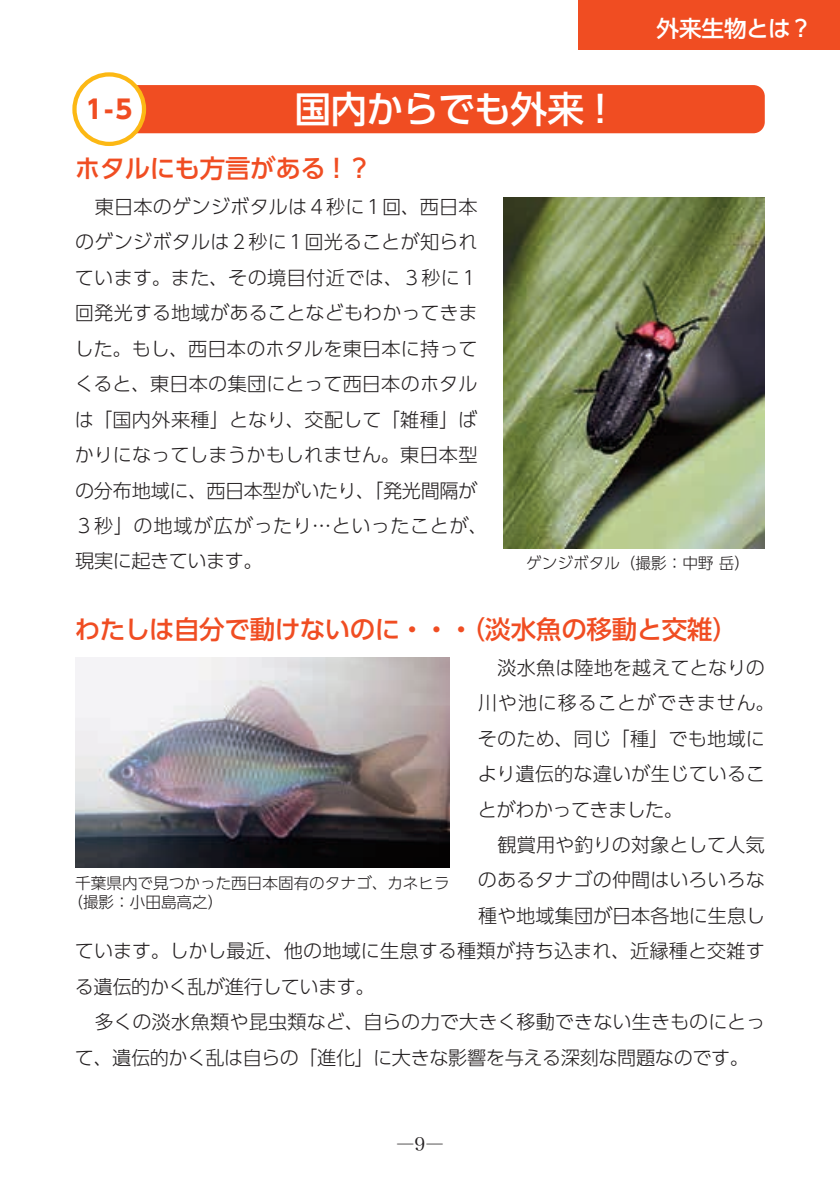
<style>
.page{position:relative;width:840px;height:1191px;background:#fff}
.page>*{position:absolute;margin:0;border:0;box-sizing:border-box;transform-origin:0 0}
.t1{font:500 36.8px "UD Shin Go Pr 6 N";letter-spacing:-.02em;color:#fff}
.t2{font:500 25.6px "UD Shin Go Pr 6 N";letter-spacing:-.02em;color:#f04d22}
.t3{font:700 25.6px "UD Shin Go Pr 6 N";color:#f04d22}
.t4{font:500 22.6px "UD Shin Go Pr 6 N";letter-spacing:-.005em;color:#fff}
.t5{font:300 19.2px/35.4px "UD Shin Go Pr 6 N";color:#231f20}
.t6{font:300 19.2px "UD Shin Go Pr 6 N";letter-spacing:-.02em;color:#231f20}
.t7{font:300 19.2px "UD Shin Go Pr 6 N";letter-spacing:-.025em;color:#231f20}
.t8{font:300 19.2px "UD Shin Go Pr 6 N";letter-spacing:.04em;color:#231f20}
.t9{font:300 19.2px "UD Shin Go Pr 6 N";letter-spacing:-.03em;color:#231f20}
.t10{font:18.4px "Hiragino Serif Pr 6 N W3";color:#231f20}
.t11{font:300 15.6px/19.8px "UD Shin Go Pr 6 N";color:#231f20}
</style>
<div class="page">
<div style="left:109px;top:85px;width:655px;height:48px;background:#f04d22;border-radius:11px"></div>
<div style="left:74px;top:74px;width:70px;height:70px;background:#fff;border-radius:50%"></div>
<div style="left:72px;top:72px;width:74px;height:74px;border:4px solid #fcb814;border-radius:50%"></div>
<div style="left:578px;top:0;width:261px;height:50px;background:#f04d22"></div>
<img style="left:75px;top:658px;width:374px;height:209px">
<img style="left:503px;top:197px;width:261px;height:351px">
<h2 class="t3" style="left:86px;top:88px;width:48px">1-5</h2>
<h1 class="t1" style="left:294px;top:79px;width:325px">国内からでも外来！</h1>
<p class="t4" style="left:656px;top:10px;width:157px">外来生物とは？</p>
<h2 class="t2" style="left:75px;top:148px;width:299px">ホタルにも方言がある！？</h2>
<p class="t5" style="left:74px;top:188px;width:414px">　東日本のゲンジボタルは４秒に１回、西日本のゲンジボタルは２秒に１回光ることが知られています。また、その境目付近では、３秒に１回発光する地域があることなどもわかってきました。もし、西日本のホタルを東日本に持ってくると、東日本の集団にとって西日本のホタルは「国内外来種」となり、交配して「雑種」ばかりになってしまうかもしれません。東日本型の分布地域に、西日本型がいたり、「発光間隔が<br>３秒」の地域が広がったり…といったことが、現実に起きています。</p>
<p class="t11" style="left:526px;top:552px;width:225px">ゲンジボタル（撮影：中野 岳）</p>
<h2 class="t2" style="left:75px;top:608px;width:664px">わたしは自分で動けないのに・・・（淡水魚の移動と交雑）</h2>
<p class="t5" style="left:478px;top:649px;width:288px">　淡水魚は陸地を越えてとなりの</p>
<p class="t8" style="left:478px;top:687px;width:298px">川や池に移ることができません。</p>
<p class="t5" style="left:477px;top:720px;width:288px">そのため、同じ「種」でも地域に</p>
<p class="t5" style="left:477px;top:755px;width:288px">より遺伝的な違いが生じているこ</p>
<p class="t9" style="left:477px;top:793px;width:206px">とがわかってきました。</p>
<p class="t5" style="left:478px;top:826px;width:288px">　観賞用や釣りの対象として人気</p>
<p class="t5" style="left:477px;top:861px;width:288px">のあるタナゴの仲間はいろいろな</p>
<p class="t5" style="left:478px;top:897px;width:288px">種や地域集団が日本各地に生息し</p>
<p class="t5" style="left:75px;top:932px;width:691px">ています。しかし最近、他の地域に生息する種類が持ち込まれ、近縁種と交雑す</p>
<p class="t7" style="left:75px;top:971px;width:301px">る遺伝的かく乱が進行しています。</p>
<p class="t5" style="left:75px;top:1003px;width:691px">　多くの淡水魚類や昆虫類など、自らの力で大きく移動できない生きものにとっ</p>
<p class="t6" style="left:75px;top:1041px;width:675px">て、遺伝的かく乱は自らの「進化」に大きな影響を与える深刻な問題なのです。</p>
<p class="t11" style="left:67px;top:872px;width:383px;text-indent:8px">千葉県内で見つかった西日本固有のタナゴ、カネヒラ（撮影：小田島高之）</p>
<p class="t10" style="left:396px;top:1127px;width:49px">―9―</p>
</div>
